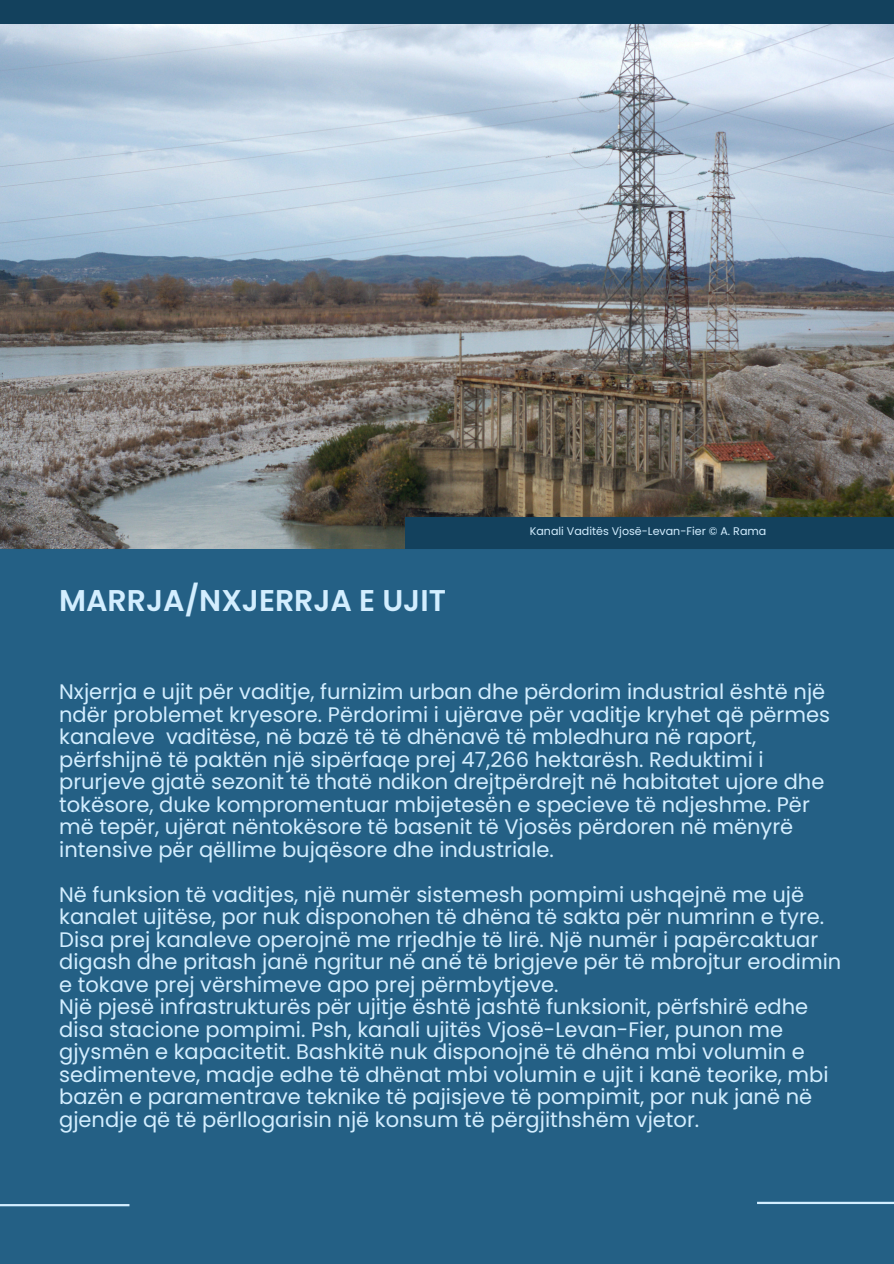
<style>
.page{position:relative;width:894px;height:1264px;background:#fff}
.page>*{position:absolute;margin:0;border:0;box-sizing:border-box;transform-origin:0 0}
.t1{font:600 30px "Poppins";color:#d3eeff}
.t2{font:21px/22.5px "Poppins";color:#d3eeff}
.t3{font:11.1px "Poppins";color:#d3eeff}
</style>
<div class="page">
<img style="left:0;top:25px;width:893px;height:524px">
<div style="left:0;top:0;width:893px;height:24px;background:#13415d"></div>
<div style="left:405px;top:517px;width:488px;height:32px;background:#13415d"></div>
<div style="left:0;top:549px;width:893px;height:714px;background:#225f84"></div>
<hr style="left:0;top:1203px;width:129px;height:3px;background:#d3eeff">
<hr style="left:756px;top:1201px;width:137px;height:2px;background:#d3eeff">
<p class="t1" style="left:59px;top:579px;width:388px">MARRJA/NXJERRJA E UJIT</p>
<p class="t3" style="left:529px;top:523px;width:238px">Kanali Vaditës Vjosë-Levan-Fier © A. Rama</p>
<p class="t2" style="left:59px;top:680px;width:772px">Nxjerrja e ujit për vaditje, furnizim urban dhe përdorim industrial është një ndër problemet kryesore. Përdorimi i ujërave për vaditje kryhet që përmes kanaleve vaditëse, në bazë të të dhënavë të mbledhura në raport, përfshijnë të paktën një sipërfaqe prej 47,266 hektarësh. Reduktimi i prurjeve gjatë sezonit të thatë ndikon drejtpërdrejt në habitatet ujore dhe tokësore, duke kompromentuar mbijetesën e specieve të ndjeshme. Për më tepër, ujërat nëntokësore të basenit të Vjosës përdoren në mënyrë intensive për qëllime bujqësore dhe industriale.</p>
<p class="t2" style="left:59px;top:883px;width:783px">Në funksion të vaditjes, një numër sistemesh pompimi ushqejnë me ujë kanalet ujitëse, por nuk disponohen të dhëna të sakta për numrinn e tyre.<br>Disa prej kanaleve operojnë me rrjedhje të lirë. Një numër i papërcaktuar digash dhe pritash janë ngritur në anë të brigjeve për të mbrojtur erodimin e tokave prej vërshimeve apo prej përmbytjeve.<br>Një pjesë infrastrukturës për ujitje është jashtë funksionit, përfshirë edhe disa stacione pompimi. Psh, kanali ujitës Vjosë-Levan-Fier, punon me gjysmën e kapacitetit. Bashkitë nuk disponojnë të dhëna mbi volumin e sedimenteve, madje edhe të dhënat mbi volumin e ujit i kanë teorike, mbi bazën e paramentrave teknike të pajisjeve të pompimit, por nuk janë në gjendje që të përllogarisin një konsum të përgjithshëm vjetor.</p>
</div>
